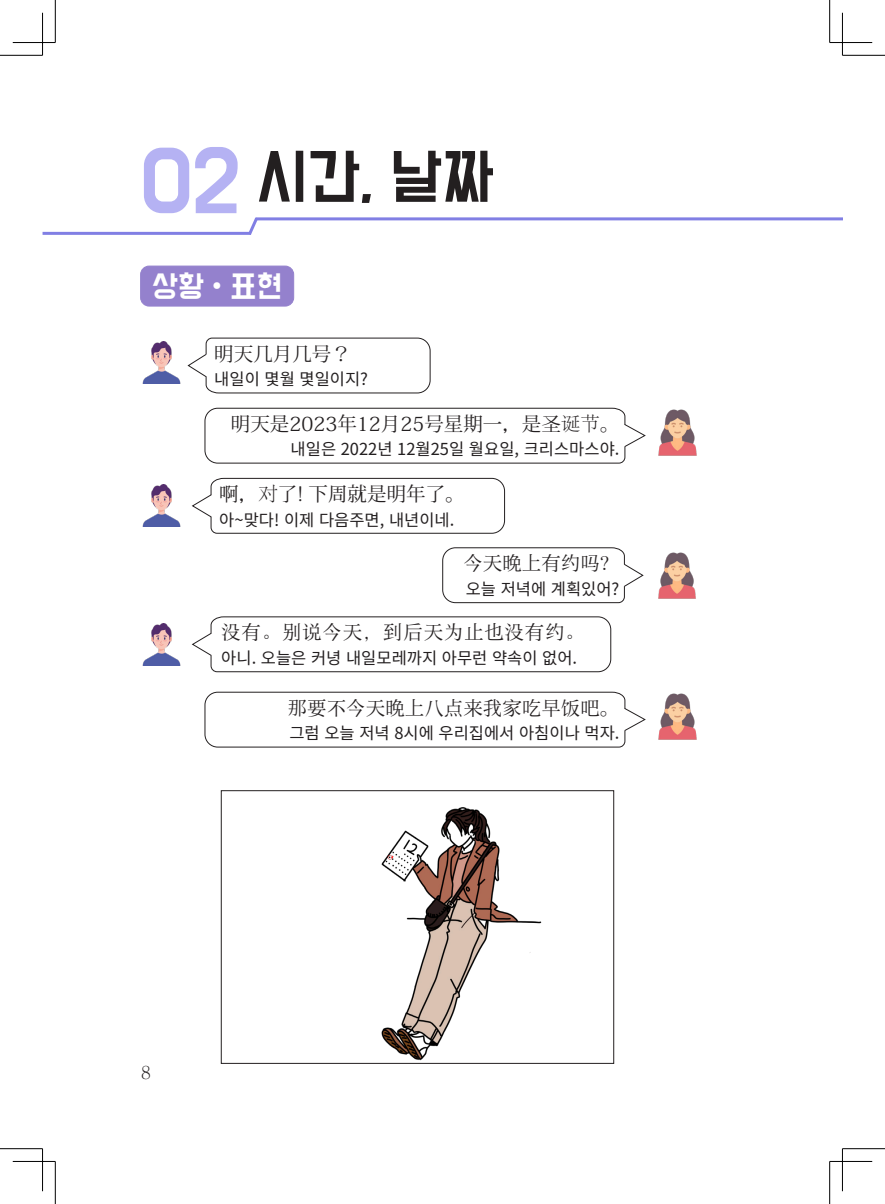
<style>
.page{position:relative;width:885px;height:1204px;background:#fff}
.page>*{position:absolute;margin:0;border:0;box-sizing:border-box;transform-origin:0 0}
.t1{font:76.5px "BM Do Hyeon OTF";color:#b5b2f3}
.t2{font:54px "BM Do Hyeon OTF";color:#231f20}
.t3{font:27px "BM Do Hyeon OTF";color:#fff}
.t4{font:19.5px "Koz Min Pr 6 N";color:#231f20}
.t5{font:19.5px "Sim Song";color:#231f20}
.t6{font:19.5px "Sim Song";letter-spacing:.035em;color:#231f20}
.t7{font:500 18px "Adobe Myungjo Std";color:#231f20}
.t8{font:16.5px "Noto Sans KR";color:#231f20}
.s1{font-family:"Adobe Myungjo Std";font-weight:500}
.s2{font-family:"Adobe Song Std";font-weight:300}
.s3{font-family:"Koz Min Pr 6 N"}
</style>
<div class="page">
<hr style="left:43px;top:232px;width:208px;height:3px;background:#817fe4">
<svg style="left:245px;top:217px;width:16px;height:18px"></svg>
<div style="left:141px;top:266px;width:152px;height:40px;background:#9481cd;border-radius:9px"></div>
<div style="left:140px;top:266px;width:154px;height:40px;border:1px solid #9481cd;border-radius:9px"></div>
<img style="left:658px;top:409px;width:39px;height:47px">
<img style="left:142px;top:341px;width:39px;height:42px">
<svg style="left:187px;top:337px;width:243px;height:56px"></svg>
<svg style="left:204px;top:408px;width:441px;height:55px"></svg>
<svg style="left:192px;top:478px;width:313px;height:55px"></svg>
<svg style="left:442px;top:547px;width:201px;height:56px"></svg>
<img style="left:658px;top:552px;width:38px;height:47px">
<img style="left:142px;top:485px;width:39px;height:42px">
<svg style="left:192px;top:616px;width:419px;height:56px"></svg>
<img style="left:142px;top:623px;width:39px;height:42px">
<img style="left:658px;top:693px;width:39px;height:47px">
<svg style="left:204px;top:691px;width:441px;height:56px"></svg>
<img style="left:381px;top:807px;width:161px;height:254px">
<div style="left:221px;top:790px;width:393px;height:273px;border:1px solid #231f20"></div>
<hr style="left:256px;top:217px;width:586px;height:3px;background:#817fe4">
<hr style="left:0;top:55px;width:43px;height:1px;background:#000">
<hr style="left:842px;top:55px;width:42px;height:1px;background:#000">
<hr style="left:0;top:1148px;width:43px;height:1px;background:#000">
<hr style="left:842px;top:1148px;width:42px;height:1px;background:#000">
<hr style="left:55px;top:0;width:1px;height:43px;background:#000">
<hr style="left:55px;top:1161px;width:1px;height:42px;background:#000">
<hr style="left:829px;top:0;width:1px;height:43px;background:#000">
<hr style="left:829px;top:1161px;width:1px;height:42px;background:#000">
<hr style="left:13px;top:42px;width:42px;height:1px;background:#000">
<hr style="left:829px;top:42px;width:43px;height:1px;background:#000">
<hr style="left:13px;top:1161px;width:42px;height:1px;background:#000">
<hr style="left:829px;top:1161px;width:43px;height:1px;background:#000">
<hr style="left:42px;top:13px;width:1px;height:42px;background:#000">
<hr style="left:42px;top:1148px;width:1px;height:43px;background:#000">
<hr style="left:842px;top:13px;width:1px;height:42px;background:#000">
<hr style="left:842px;top:1148px;width:1px;height:43px;background:#000">
<p class="t1" style="left:140px;top:140px;width:101px">02</p>
<p class="t2" style="left:256px;top:149px;width:239px">시간, 날짜</p>
<p class="t3" style="left:152px;top:272px;width:132px">상황<span class="s1">•</span>표현</p>
<p class="t4" style="left:214px;top:343px;width:138px">明天几月几号？</p>
<p class="t8" style="left:214px;top:370px;width:155px">내일이 몇월 몇일이지?</p>
<p class="t4" style="left:231px;top:413px;width:390px">明天是2023年12月25号星期一，是圣<span class="s2">诞节</span>。</p>
<p class="t8" style="left:290px;top:440px;width:330px">내일은 2022년 12월25일 월요일, 크리스마스야.</p>
<p class="t4" style="left:219px;top:483px;width:247px">啊，<span class="s2">对</span>了! 下周就是明年了。</p>
<p class="t8" style="left:219px;top:510px;width:236px">아~맞다! 이제 다음주면, 내년이네.</p>
<p class="t5" style="left:463px;top:553px;width:157px">今天晚上有约吗？</p>
<p class="t8" style="left:465px;top:579px;width:155px">오늘 저녁에 계획있어?</p>
<p class="t6" style="left:221px;top:622px;width:365px">没有。别说今天，到后天为止也没有约。</p>
<p class="t8" style="left:221px;top:648px;width:357px">아니. 오늘은 커녕 내일모레까지 아무런 약속이 없어.</p>
<p class="t5" style="left:288px;top:697px;width:333px">那要不今天晚上八点来我家吃早饭吧<span class="s3">。</span></p>
<p class="t8" style="left:289px;top:724px;width:331px">그럼 오늘 저녁 8시에 우리집에서 아침이나 먹자.</p>
<p class="t7" style="left:140px;top:1063px;width:13px">8</p>
</div>
